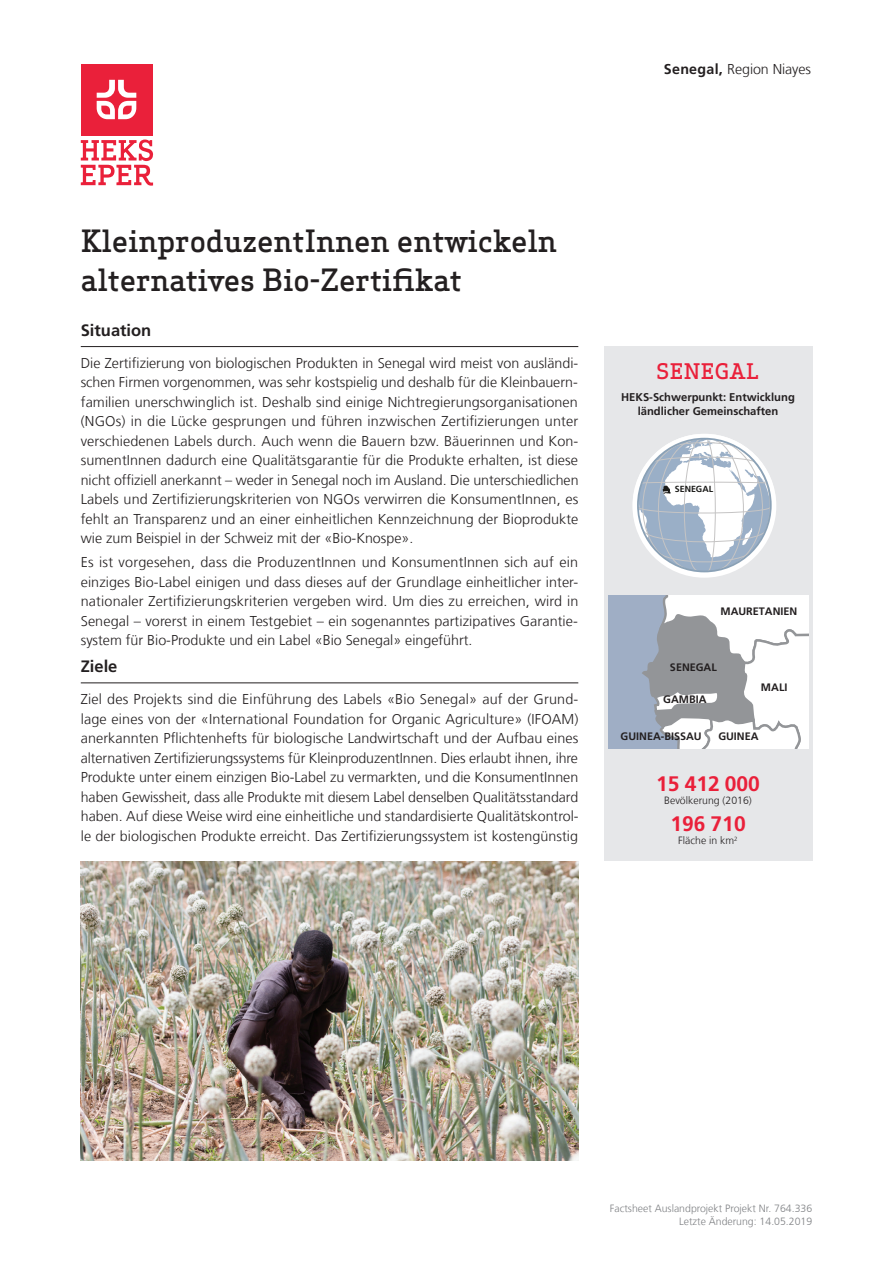
<style>
.page{position:relative;width:893px;height:1263px;background:#fff}
.page>*{position:absolute;margin:0;border:0;box-sizing:border-box;transform-origin:0 0}
.t1{font:500 30px/39px "Apex Serif";letter-spacing:-.01em;color:#231f20}
.t2{font:700 21px "Frutiger LT Com";color:#ea203a}
.t3{font:500 21px "Apex Serif";letter-spacing:.025em;color:#ea203a}
.t4{font:700 16.5px "Frutiger LT Com";color:#231f20}
.t5{font:300 14.25px/19.5px "Frutiger LT Com";color:#231f20;text-align:justify}
.t6{font:700 11.25px/13.4px "Frutiger LT Com";color:#231f20;text-align:center}
.t7{font:700 10.8px "Frutiger LT Com";color:#231f20}
.t8{font:300 10.5px/12.6px "Frutiger LT Com";color:#808285;text-align:right}
.t9{font:300 10.5px "Frutiger LT Com";color:#231f20}
.t10{font:700 8.85px "Frutiger LT Com";color:#1a1a18}
.s1{font-weight:700}
</style>
<div class="page">
<hr style="left:81px;top:346px;width:497px;height:1px;background:#231f20">
<hr style="left:81px;top:682px;width:497px;height:1px;background:#231f20">
<div style="left:81px;top:64px;width:71px;height:71px;background:#ea203a"></div>
<svg style="left:97px;top:80px;width:39px;height:39px"></svg>
<svg style="left:81px;top:140px;width:72px;height:46px"></svg>
<img style="left:81px;top:861px;width:497px;height:300px">
<div style="left:604px;top:347px;width:208px;height:514px;background:#e6e7e9"></div>
<div style="left:607px;top:595px;width:201px;height:154px;background:#9faec5"></div>
<svg style="left:642px;top:595px;width:166px;height:154px;background:#cfd1d5"></svg>
<svg style="left:633px;top:434px;width:143px;height:143px"></svg>
<p class="t5" style="left:664px;top:60px;width:149px"><span class="s1">Senegal,</span> Region Niayes</p>
<h1 class="t1" style="left:81px;top:221px;width:478px">KleinproduzentInnen entwickeln alternatives Bio-Zertifikat</h1>
<p class="t4" style="left:81px;top:320px;width:72px">Situation</p>
<p class="t5" style="left:81px;top:353px;width:499px">Die Zertifizierung von biologischen Produkten in Senegal wird meist von ausländi&shy;schen Firmen vorgenommen, was sehr kostspielig und deshalb für die Kleinbauern&shy;familien unerschwinglich ist. Deshalb sind einige Nichtregierungsorganisationen (NGOs) in die Lücke gesprungen und führen inzwischen Zertifizierungen unter verschiedenen Labels durch. Auch wenn die Bauern bzw. Bäuerinnen und Kon&shy;sumentInnen dadurch eine Qualitätsgarantie für die Produkte erhalten, ist diese nicht offiziell anerkannt – weder in Senegal noch im Ausland. Die unterschiedlichen Labels und Zertifizierungskriterien von NGOs verwirren die KonsumentInnen, es fehlt an Transparenz und an einer einheitlichen Kennzeichnung der Bioprodukte wie zum Beispiel in der Schweiz mit der «Bio-Knospe».</p>
<p class="t5" style="left:81px;top:552px;width:499px">Es ist vorgesehen, dass die ProduzentInnen und KonsumentInnen sich auf ein einziges Bio-Label einigen und dass dieses auf der Grundlage einheitlicher inter&shy;nationaler Zertifizierungskriterien vergeben wird. Um dies zu erreichen, wird in Senegal – vorerst in einem Testgebiet – ein sogenanntes partizipatives Garantie&shy;system für Bio-Produkte und ein Label «Bio Senegal» eingeführt.</p>
<p class="t4" style="left:81px;top:656px;width:38px">Ziele</p>
<p class="t5" style="left:81px;top:689px;width:499px">Ziel des Projekts sind die Einführung des Labels «Bio Senegal» auf der Grund&shy;lage eines von der «International Foundation for Organic Agriculture» (IFOAM) anerkannten Pflichtenhefts für biologische Landwirtschaft und der Aufbau eines alternativen Zertifizierungssystems für KleinproduzentInnen. Dies erlaubt ihnen, ihre Produkte unter einem einzigen Bio-Label zu vermarkten, und die KonsumentInnen haben Gewissheit, dass alle Produkte mit diesem Label denselben Qualitätsstandard haben. Auf diese Weise wird eine einheitliche und standardisierte Qualitätskontrol&shy;le der biologischen Produkte erreicht. Das Zertifizierungssystem ist kostengünstig</p>
<h2 class="t3" style="left:656px;top:358px;width:104px">SENEGAL</h2>
<p class="t6" style="left:621px;top:391px;width:175px">HEKS-Schwerpunkt: Entwicklung ländlicher Gemeinschaften</p>
<p class="t10" style="left:675px;top:484px;width:40px">SENEGAL</p>
<p class="t7" style="left:720px;top:605px;width:78px">MAURETANIEN</p>
<p class="t7" style="left:670px;top:660px;width:48px">SENEGAL</p>
<p class="t7" style="left:761px;top:680px;width:28px">MALI</p>
<p class="t7" style="left:663px;top:692px;width:45px">GAMBIA</p>
<p class="t7" style="left:621px;top:730px;width:83px">GUINEA-BISSAU</p>
<p class="t7" style="left:718px;top:730px;width:42px">GUINEA</p>
<h2 class="t2" style="left:656px;top:771px;width:105px">15 412 000</h2>
<p class="t9" style="left:664px;top:794px;width:89px">Bevölkerung (2016)</p>
<h2 class="t2" style="left:670px;top:811px;width:77px">196 710</h2>
<p class="t9" style="left:678px;top:835px;width:61px">Fläche in km<sup>2</sup></p>
<p class="t8" style="left:610px;top:1202px;width:204px">Factsheet Auslandprojekt Projekt Nr. 764.336<br>Letzte Änderung: 14.05.2019</p>
</div>
